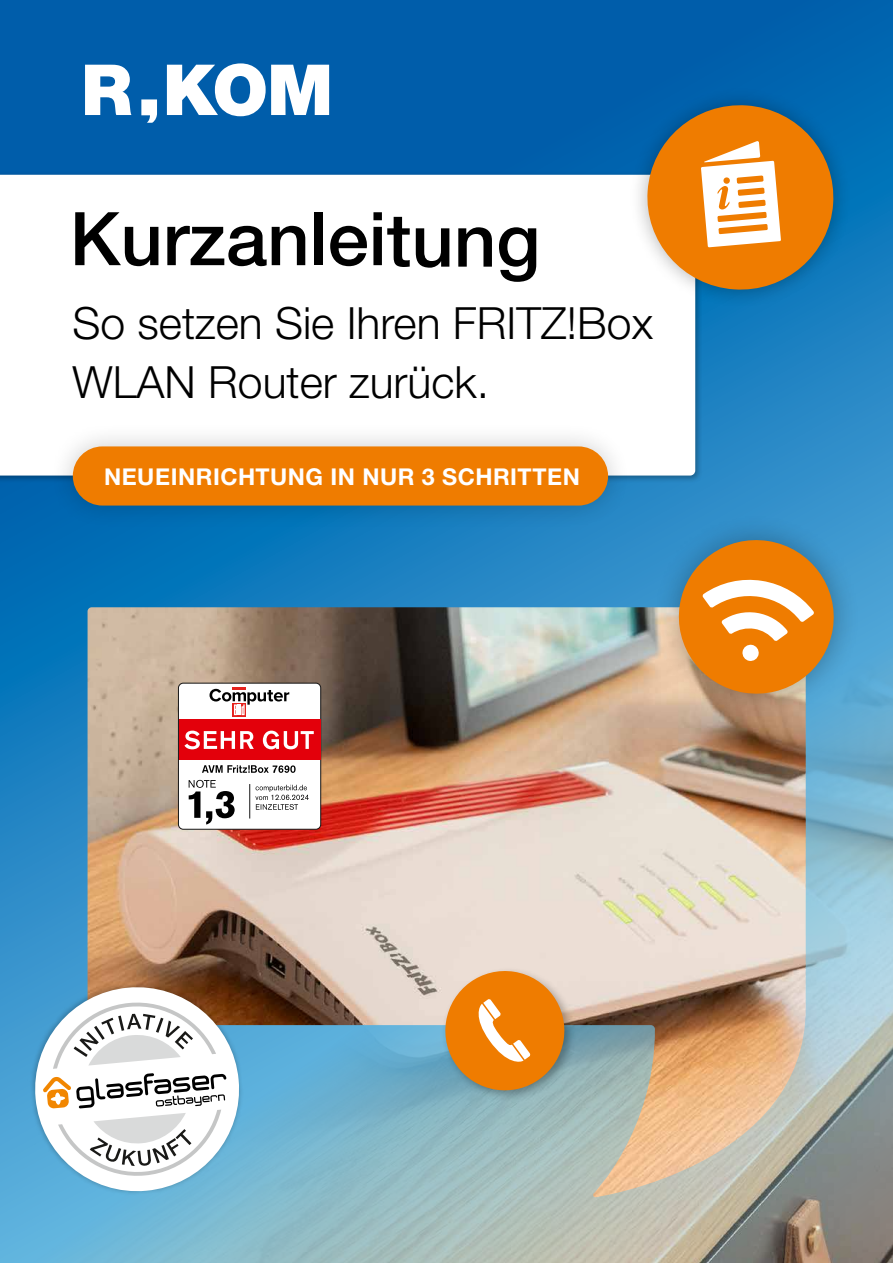
<style>
.page{position:relative;width:893px;height:1263px;background:#fff}
.page>*{position:absolute;margin:0;border:0;box-sizing:border-box;transform-origin:0 0}
.t1{font:500 74.1px "Helvetica Neue LT Std";color:#000}
.t2{font:300 44.4px/59.2px "Helvetica Neue LT Std";color:#000}
.t3{font:700 23.25px "Helvetica Neue LT Std";letter-spacing:.02em;color:#fff}
</style>
<div class="page">
<img style="left:0;top:0;width:893px;height:1263px">
<div style="left:0;top:171px;width:703px;height:312px;background:#000;opacity:.3"></div>
<svg style="left:0;top:175px;width:695px;height:300px"></svg>
<div style="left:49px;top:422px;width:582px;height:108px;background:#000;opacity:.2"></div>
<div style="left:73px;top:446px;width:535px;height:59px;background:#ef7c00;border-radius:30px"></div>
<svg style="left:85px;top:65px;width:47px;height:50px"></svg>
<svg style="left:167px;top:63px;width:162px;height:53px"></svg>
<svg style="left:141px;top:99px;width:16px;height:24px"></svg>
<img style="left:19px;top:971px;width:236px;height:236px">
<svg style="left:30px;top:982px;width:214px;height:214px"></svg>
<svg style="left:43px;top:999px;width:183px;height:180px"></svg>
<div style="left:441px;top:966px;width:136px;height:136px;background:#000;opacity:.3"></div>
<svg style="left:441px;top:967px;width:128px;height:128px;background:#da984d"></svg>
<div style="left:652px;top:514px;width:208px;height:206px;background:#000;opacity:.3"></div>
<svg style="left:673px;top:534px;width:166px;height:165px;background:#c69455"></svg>
<div style="left:629px;top:87px;width:223px;height:221px;background:#000;opacity:.3"></div>
<svg style="left:644px;top:102px;width:193px;height:191px"></svg>
<div style="left:178px;top:683px;width:143px;height:146px;background:#fff;border-radius:5px"></div>
<div style="left:178px;top:683px;width:143px;height:147px;border:1px solid #151515;border-radius:5px"></div>
<div style="left:179px;top:719px;width:141px;height:41px;background:#e3000b"></div>
<hr style="left:249px;top:784px;width:1px;height:34px;background:#151515">
<svg style="left:202px;top:765px;width:94px;height:8px"></svg>
<svg style="left:184px;top:731px;width:130px;height:18px"></svg>
<svg style="left:189px;top:780px;width:46px;height:44px"></svg>
<svg style="left:255px;top:785px;width:54px;height:25px"></svg>
<svg style="left:233px;top:715px;width:13px;height:1px"></svg>
<svg style="left:210px;top:688px;width:79px;height:27px"></svg>
<h1 class="t1" style="left:70px;top:195px;width:472px">Kurzanleitung</h1>
<p class="t2" style="left:72px;top:293px;width:582px">So setzen Sie Ihren FRITZ!Box<br>WLAN Router zurück.</p>
<p class="t3" style="left:104px;top:462px;width:477px">NEUEINRICHTUNG IN NUR 3 SCHRITTEN</p>
</div>
